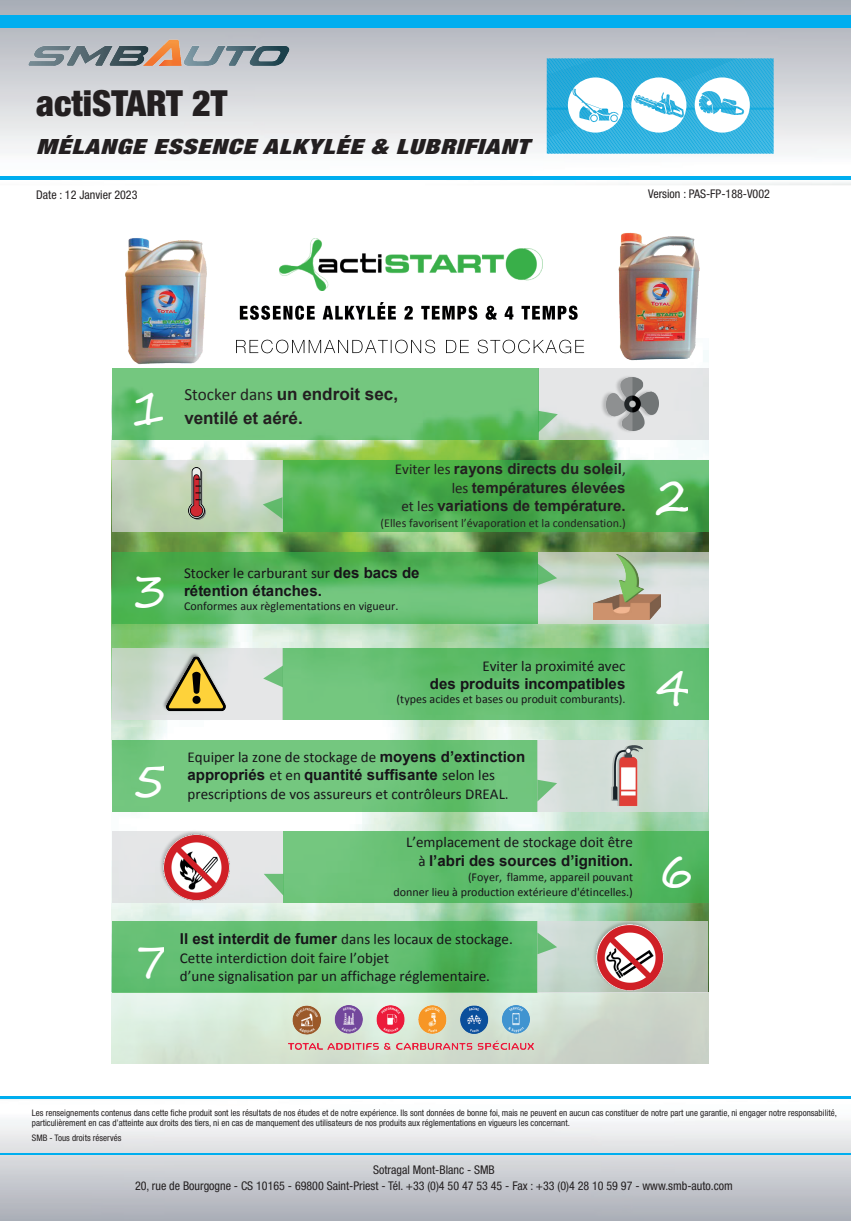
<style>
.page{position:relative;width:851px;height:1221px;background:#fff}
.page>*{position:absolute;margin:0;border:0;box-sizing:border-box;transform-origin:0 0}
.t1{font:48.15px "Segoe Script";color:#fff}
.t2{font:900 condensed 36px "Helvetica Neue LT Std";color:#231f20}
.t3{font:italic 900 condensed 21px "Helvetica Neue LT Std";letter-spacing:.03em;color:#231f20;scale:1.25 1}
.t4{font:700 17.1px/24px "Arial";color:#231f20}
.t5{font:15px/18.3px "Calibri";color:#171419}
.t6{font:700 15px/18.3px "Arial";color:#231f20;text-align:right}
.t7{font:700 15px "Arial";color:#171419}
.t8{font:700 15px "Arial";color:#171419}
.t9{font:condensed 12px/16.5px "Helvetica Neue LT Std";color:#231f20;text-align:center}
.t10{font:12px/14.5px "Calibri";color:#171419;text-align:right}
.t11{font:12px "Calibri";color:#231f20}
.t12{font:condensed 9px/10.8px "Helvetica Neue LT Std";color:#231f20}
.s1{font-family:"Calibri";font-weight:400}
.s2{font-family:"Arial";font-weight:700}
</style>
<div class="page">
<img style="left:0;top:0;width:850px;height:185px">
<img style="left:0;top:1098px;width:850px;height:122px">
<div style="left:0;top:16px;width:850px;height:12px;background:#00aeef"></div>
<hr style="left:0;top:176px;width:850px;height:4px;background:#00aeef">
<hr style="left:0;top:1152px;width:850px;height:2px;background:#00aeef">
<hr style="left:0;top:1096px;width:850px;height:2px;background:#00aeef">
<img style="left:14px;top:28px;width:291px;height:47px">
<svg style="left:546px;top:58px;width:227px;height:96px"></svg>
<img style="left:112px;top:350px;width:596px;height:571px">
<img style="left:113px;top:238px;width:102px;height:131px">
<img style="left:280px;top:239px;width:262px;height:51px">
<img style="left:610px;top:232px;width:97px;height:133px">
<img style="left:240px;top:302px;width:338px;height:18px">
<img style="left:235px;top:339px;width:242px;height:18px">
<img style="left:477px;top:339px;width:122px;height:18px">
<div style="left:112px;top:992px;width:596px;height:71px;background:#fff;opacity:.75"></div>
<div style="left:538px;top:369px;width:170px;height:71px;background:#dbdcde;opacity:.7"></div>
<div style="left:112px;top:369px;width:426px;height:71px;background:#39af49;opacity:.7"></div>
<img style="left:598px;top:373px;width:61px;height:61px">
<img style="left:606px;top:377px;width:52px;height:53px">
<svg style="left:538px;top:411px;width:19px;height:21px"></svg>
<div style="left:282px;top:460px;width:426px;height:71px;background:#39af49;opacity:.7"></div>
<div style="left:112px;top:460px;width:170px;height:71px;background:#dbdcde;opacity:.7"></div>
<svg style="left:263px;top:497px;width:19px;height:22px"></svg>
<img style="left:188px;top:467px;width:17px;height:52px">
<div style="left:112px;top:552px;width:425px;height:71px;background:#39af49;opacity:.7"></div>
<div style="left:537px;top:552px;width:171px;height:71px;background:#dbdcde;opacity:.7"></div>
<svg style="left:537px;top:563px;width:20px;height:22px"></svg>
<div style="left:283px;top:831px;width:425px;height:71px;background:#39af49;opacity:.7"></div>
<div style="left:112px;top:831px;width:171px;height:71px;background:#e4e6e7"></div>
<svg style="left:264px;top:873px;width:19px;height:22px"></svg>
<div style="left:112px;top:740px;width:425px;height:71px;background:#39af49;opacity:.7"></div>
<div style="left:537px;top:740px;width:171px;height:71px;background:#d2ddd7"></div>
<svg style="left:537px;top:779px;width:20px;height:22px"></svg>
<img style="left:611px;top:740px;width:44px;height:70px">
<div style="left:112px;top:921px;width:425px;height:71px;background:#39af49;opacity:.7"></div>
<div style="left:537px;top:921px;width:171px;height:71px;background:#dbdcde;opacity:.7"></div>
<svg style="left:537px;top:932px;width:20px;height:22px"></svg>
<img style="left:157px;top:828px;width:74px;height:73px">
<img style="left:163px;top:834px;width:66px;height:66px">
<img style="left:590px;top:918px;width:75px;height:74px">
<img style="left:596px;top:924px;width:67px;height:66px">
<div style="left:282px;top:648px;width:426px;height:71px;background:#39af49;opacity:.7"></div>
<div style="left:112px;top:648px;width:170px;height:71px;background:#dbdcde;opacity:.7"></div>
<svg style="left:263px;top:665px;width:20px;height:22px"></svg>
<img style="left:153px;top:641px;width:81px;height:81px">
<img style="left:159px;top:647px;width:73px;height:73px">
<img style="left:593px;top:554px;width:67px;height:65px">
<img style="left:288px;top:1005px;width:245px;height:44px">
<h2 class="t2" style="left:36px;top:81px;width:193px">actiSTART 2T</h2>
<h3 class="t3" style="left:36px;top:133px;width:395px">MÉLANGE ESSENCE ALKYLÉE &amp; LUBRIFIANT</h3>
<h3 class="t9" style="left:36px;top:186px;width:103px">Date : 12 Janvier 2023</h3>
<h3 class="t9" style="left:648px;top:185px;width:123px">Version : PAS-FP-188-V002</h3>
<h1 class="t1" style="left:131px;top:369px;width:37px">1</h1>
<h1 class="t1" style="left:132px;top:552px;width:37px">3</h1>
<h3 class="t4" style="left:184px;top:382px;width:215px"><span class="s1">Stocker dans</span> un endroit sec, ventilé et aéré.</h3>
<h3 class="t6" style="left:395px;top:460px;width:232px"><span class="s1">Eviter les</span> rayons directs du soleil<span class="s1">, les</span> températures élevées<br><span class="s1">et les</span> variations de température.</h3>
<h3 class="t11" style="left:380px;top:515px;width:246px">(Elles favorisent l’évaporation et la condensation.)</h3>
<h3 class="t5" style="left:184px;top:563px;width:237px">Stocker le carburant sur <span class="s2">des bacs de</span></h3>
<h3 class="t7" style="left:184px;top:579px;width:139px">rétention étanches.</h3>
<h3 class="t10" style="left:184px;top:599px;width:216px">Conformes aux règlementations en vigueur.</h3>
<h3 class="t5" style="left:482px;top:656px;width:144px">Eviter la proximité avec</h3>
<h3 class="t7" style="left:430px;top:672px;width:197px">des produits incompatibles</h3>
<h3 class="t10" style="left:396px;top:692px;width:230px">(types acides et bases ou produit comburants).</h3>
<h1 class="t1" style="left:132px;top:741px;width:37px">5</h1>
<h3 class="t5" style="left:187px;top:748px;width:339px">Equiper la zone de stockage de <span class="s2">moyens d’extinction</span></h3>
<h3 class="t7" style="left:187px;top:764px;width:309px">appropriés <span class="s1">et en</span> quantité suffisante <span class="s1">selon les</span></h3>
<h3 class="t5" style="left:187px;top:785px;width:323px">prescriptions de vos assureurs et contrôleurs DREAL.</h3>
<h3 class="t5" style="left:406px;top:833px;width:228px">L’emplacement de stockage doit être</h3>
<h3 class="t8" style="left:418px;top:850px;width:216px"><span class="s1">à</span> l’abri des sources d’ignition.</h3>
<h3 class="t10" style="left:393px;top:870px;width:241px">(Foyer, flamme, appareil pouvant<br>donner lieu à production extérieure d'étincelles.)</h3>
<h1 class="t1" style="left:132px;top:922px;width:37px">7</h1>
<h3 class="t5" style="left:180px;top:930px;width:334px"><span class="s2">Il est interdit de fumer</span> dans les locaux de stockage.<br>Cette interdiction doit faire l’objet</h3>
<h3 class="t5" style="left:180px;top:966px;width:311px">d’une signalisation par un affichage réglementaire.</h3>
<h1 class="t1" style="left:655px;top:456px;width:37px">2</h1>
<h1 class="t1" style="left:655px;top:648px;width:37px">4</h1>
<h1 class="t1" style="left:658px;top:832px;width:37px">6</h1>
<p class="t12" style="left:32px;top:1106px;width:806px">Les renseignements contenus dans cette fiche produit sont les résultats de nos études et de notre expérience. Ils sont données de bonne foi, mais ne peuvent en aucun cas constituer de notre part une garantie, ni engager notre responsabilité, particulièrement en cas d’atteinte aux droits des tiers, ni en cas de manquement des utilisateurs de nos produits aux réglementations en vigueurs les concernant.</p>
<p class="t12" style="left:32px;top:1132px;width:91px">SMB - Tous droits réservés</p>
<h3 class="t9" style="left:135px;top:1161px;width:599px">Sotragal Mont-Blanc - SMB<br>20, rue de Bourgogne - CS 10165 - 69800 Saint-Priest - Tél. +33 (0)4 50 47 53 45 - Fax : +33 (0)4 28 10 59 97 - www.smb-auto.com</h3>
</div>
